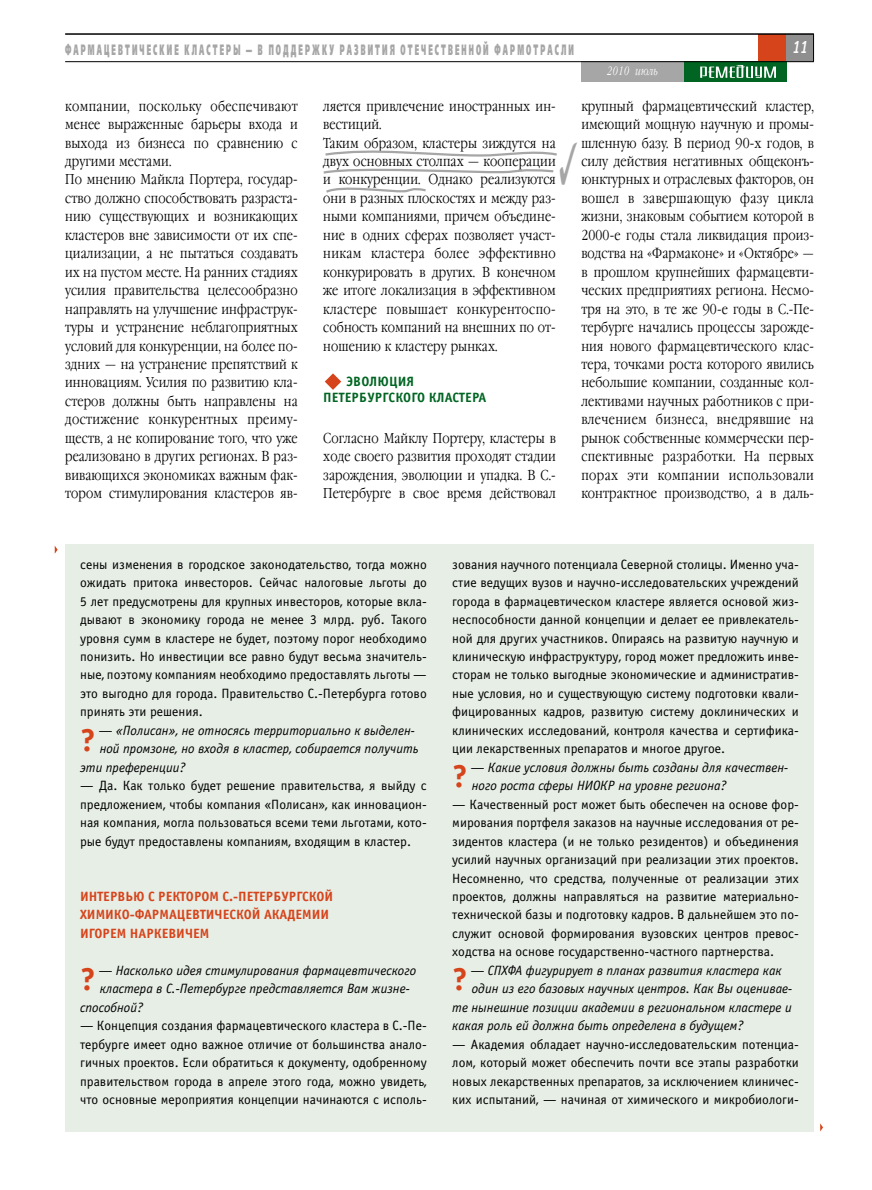
<style>
.page{position:relative;width:872px;height:1190px;background:#fff}
.page>*{position:absolute;margin:0;border:0;box-sizing:border-box;transform-origin:0 0}
.t1{font:700 31.65px "Officina Sans C";color:#d6441b}
.t2{font:italic 700 18px "Officina Sans C";color:#fff;scale:.78 1}
.t3{font:15px "Free Set Black C";letter-spacing:.335em;color:#a6a6a6;scale:.42 1}
.t4{font:300 14.25px/18.5px "Garamond Narrow C";letter-spacing:.01em;color:#000}
.t5{font:13.5px/18.5px "Officina Sans C";color:#000;text-align:justify}
.t6{font:italic 13.5px/18.5px "Officina Sans C";color:#000}
.t7{font:700 13.5px/18.5px "Officina Sans C";color:#d6441b}
.t8{font:700 13.5px/16.4px "Officina Sans C";letter-spacing:.01em;color:#006522}
.t9{font:italic 300 12px "Garamond Narrow C";letter-spacing:.015em;color:#fff;scale:.87 1}
</style>
<div class="page">
<div style="left:758px;top:34px;width:28px;height:28px;background:#d6441b"></div>
<div style="left:786px;top:34px;width:27px;height:28px;background:#8f8f8f"></div>
<div style="left:581px;top:62px;width:102px;height:20px;background:#a6a6a6"></div>
<svg style="left:813px;top:34px;width:1px;height:28px"></svg>
<hr style="left:65px;top:33px;width:748px;height:2px;background:#000">
<div style="left:683px;top:62px;width:103px;height:20px;background:#006522"></div>
<svg style="left:700px;top:65px;width:76px;height:13px"></svg>
<hr style="left:65px;top:61px;width:748px;height:1px;background:#000">
<svg style="left:325px;top:373px;width:16px;height:17px"></svg>
<div style="left:65px;top:544px;width:748px;height:587px;background:#e7eee6"></div>
<svg style="left:55px;top:546px;width:3px;height:8px"></svg>
<svg style="left:820px;top:1123px;width:3px;height:8px"></svg>
<svg style="left:323px;top:150px;width:234px;height:43px"></svg>
<p class="t3" style="left:65px;top:44px;width:1212px">ФАРМАЦЕВТИЧЕСКИЕ КЛАСТЕРЫ — В ПОДДЕРЖКУ РАЗВИТИЯ ОТЕЧЕСТВЕННОЙ ФАРМОТРАСЛИ</p>
<p class="t9" style="left:607px;top:66px;width:60px">2010 июль</p>
<h2 class="t2" style="left:792px;top:41px;width:21px">11</h2>
<p class="t4" style="left:65px;top:98px;width:234px">компании, поскольку обеспечивают менее выраженные барьеры входа и выхода из бизнеса по сравнению с другими местами.<br>По мнению Майкла Портера, государ&shy;ство должно способствовать разраста&shy;нию существующих и возникающих кластеров вне зависимости от их спе&shy;циализации, а не пытаться создавать их на пустом месте. На ранних стадиях усилия правительства целесообразно направлять на улучшение инфраструк&shy;туры и устранение неблагоприятных условий для конкуренции, на более по&shy;здних — на устранение препятствий к инновациям. Усилия по развитию кла&shy;стеров должны быть направлены на достижение конкурентных преиму&shy;ществ, а не копирование того, что уже реализовано в других регионах. В раз&shy;вивающихся экономиках важным фак&shy;тором стимулирования кластеров яв-</p>
<p class="t4" style="left:323px;top:98px;width:234px">ляется привлечение иностранных ин&shy;вестиций.<br>Таким образом, кластеры зиждутся на двух основных столпах — кооперации и конкуренции. Однако реализуются они в разных плоскостях и между раз&shy;ными компаниями, причем объедине&shy;ние в одних сферах позволяет участ&shy;никам кластера более эффективно конкурировать в других. В конечном же итоге локализация в эффективном кластере повышает конкурентоспо&shy;собность компаний на внешних по от&shy;ношению к кластеру рынках.</p>
<p class="t8" style="left:323px;top:375px;width:164px;text-indent:23px">ЭВОЛЮЦИЯ<br>ПЕТЕРБУРГСКОГО КЛАСТЕРА</p>
<p class="t4" style="left:323px;top:430px;width:234px;text-align:justify">Согласно Майклу Портеру, кластеры в ходе своего развития проходят стадии зарождения, эволюции и упадка. В С.- Петербурге в свое время действовал</p>
<p class="t4" style="left:581px;top:98px;width:234px;text-align:justify">крупный фармацевтический кластер, имеющий мощную научную и промы&shy;шленную базу. В период 90-х годов, в силу действия негативных общеконъ&shy;юнктурных и отраслевых факторов, он вошел в завершающую фазу цикла жизни, знаковым событием которой в 2000-е годы стала ликвидация произ&shy;водства на «Фармаконе» и «Октябре» — в прошлом крупнейших фармацевти&shy;ческих предприятиях региона. Несмо&shy;тря на это, в те же 90-е годы в С.-Пе&shy;тербурге начались процессы зарожде&shy;ния нового фармацевтического клас&shy;тера, точками роста которого явились небольшие компании, созданные кол&shy;лективами научных работников с при&shy;влечением бизнеса, внедрявшие на рынок собственные коммерчески пер&shy;спективные разработки. На первых порах эти компании использовали контрактное производство, а в даль-</p>
<p class="t5" style="left:80px;top:556px;width:348px">сены изменения в городское законодательство, тогда можно ожидать притока инвесторов. Сейчас налоговые льготы до 5 лет предусмотрены для крупных инвесторов, которые вкла&shy;дывают в экономику города не менее 3 млрд. руб. Такого уровня сумм в кластере не будет, поэтому порог необходимо понизить. Но инвестиции все равно будут весьма значитель&shy;ные, поэтому компаниям необходимо предоставлять льготы — это выгодно для города. Правительство С.-Петербурга готово принять эти решения.</p>
<p class="t6" style="left:99px;top:722px;width:317px">— «Полисан», не относясь территориально к выделен-</p>
<p class="t6" style="left:100px;top:741px;width:320px">ной промзоне, но входя в кластер, собирается получить</p>
<p class="t6" style="left:80px;top:759px;width:107px">эти преференции?</p>
<p class="t5" style="left:80px;top:778px;width:348px">— Да. Как только будет решение правительства, я выйду с предложением, чтобы компания «Полисан», как инновацион&shy;ная компания, могла пользоваться всеми теми льготами, кото&shy;рые будут предоставлены компаниям, входящим в кластер.</p>
<h1 class="t1" style="left:80px;top:728px;width:17px">?</h1>
<p class="t7" style="left:80px;top:888px;width:255px">ИНТЕРВЬЮ С РЕКТОРОМ С.-ПЕТЕРБУРГСКОЙ<br>ХИМИКО-ФАРМАЦЕВТИЧЕСКОЙ АКАДЕМИИ<br>ИГОРЕМ НАРКЕВИЧЕМ</p>
<p class="t6" style="left:99px;top:962px;width:319px">— Насколько идея стимулирования фармацевтического</p>
<p class="t6" style="left:100px;top:980px;width:311px">кластера в С.-Петербурге представляется Вам жизне-</p>
<p class="t6" style="left:80px;top:999px;width:65px">способной?</p>
<p class="t5" style="left:80px;top:1017px;width:348px">— Концепция создания фармацевтического кластера в С.-Пе&shy;тербурге имеет одно важное отличие от большинства анало&shy;гичных проектов. Если обратиться к документу, одобренному правительством города в апреле этого года, можно увидеть, что основные мероприятия концепции начинаются с исполь-</p>
<h1 class="t1" style="left:80px;top:968px;width:17px">?</h1>
<p class="t5" style="left:452px;top:556px;width:348px">зования научного потенциала Северной столицы. Именно уча&shy;стие ведущих вузов и научно-исследовательских учреждений города в фармацевтическом кластере является основой жиз&shy;неспособности данной концепции и делает ее привлекатель&shy;ной для других участников. Опираясь на развитую научную и клиническую инфраструктуру, город может предложить инве&shy;сторам не только выгодные экономические и административ&shy;ные условия, но и существующую систему подготовки квали&shy;фицированных кадров, развитую систему доклинических и клинических исследований, контроля качества и сертифика&shy;ции лекарственных препаратов и многое другое.</p>
<p class="t6" style="left:471px;top:759px;width:319px">— Какие условия должны быть созданы для качествен&shy;ного роста сферы НИОКР на уровне региона?</p>
<p class="t5" style="left:452px;top:796px;width:348px">— Качественный рост может быть обеспечен на основе фор&shy;мирования портфеля заказов на научные исследования от ре&shy;зидентов кластера (и не только резидентов) и объединения усилий научных организаций при реализации этих проектов.<br>Несомненно, что средства, полученные от реализации этих проектов, должны направляться на развитие материально&shy;технической базы и подготовку кадров. В дальнейшем это по&shy;служит основой формирования вузовских центров превос&shy;ходства на основе государственно-частного партнерства.</p>
<p class="t6" style="left:471px;top:962px;width:312px">— СПХФА фигурирует в планах развития кластера как</p>
<p class="t6" style="left:472px;top:980px;width:322px">один из его базовых научных центров. Как Вы оценивае-</p>
<p class="t6" style="left:452px;top:999px;width:341px">те нынешние позиции академии в региональном кластере и</p>
<p class="t6" style="left:452px;top:1017px;width:293px">какая роль ей должна быть определена в будущем?</p>
<p class="t5" style="left:452px;top:1036px;width:348px">— Академия обладает научно-исследовательским потенциа&shy;лом, который может обеспечить почти все этапы разработки новых лекарственных препаратов, за исключением клиничес&shy;ких испытаний, — начиная от химического и микробиологи-</p>
<h1 class="t1" style="left:452px;top:765px;width:17px">?</h1>
<h1 class="t1" style="left:452px;top:968px;width:17px">?</h1>
</div>
